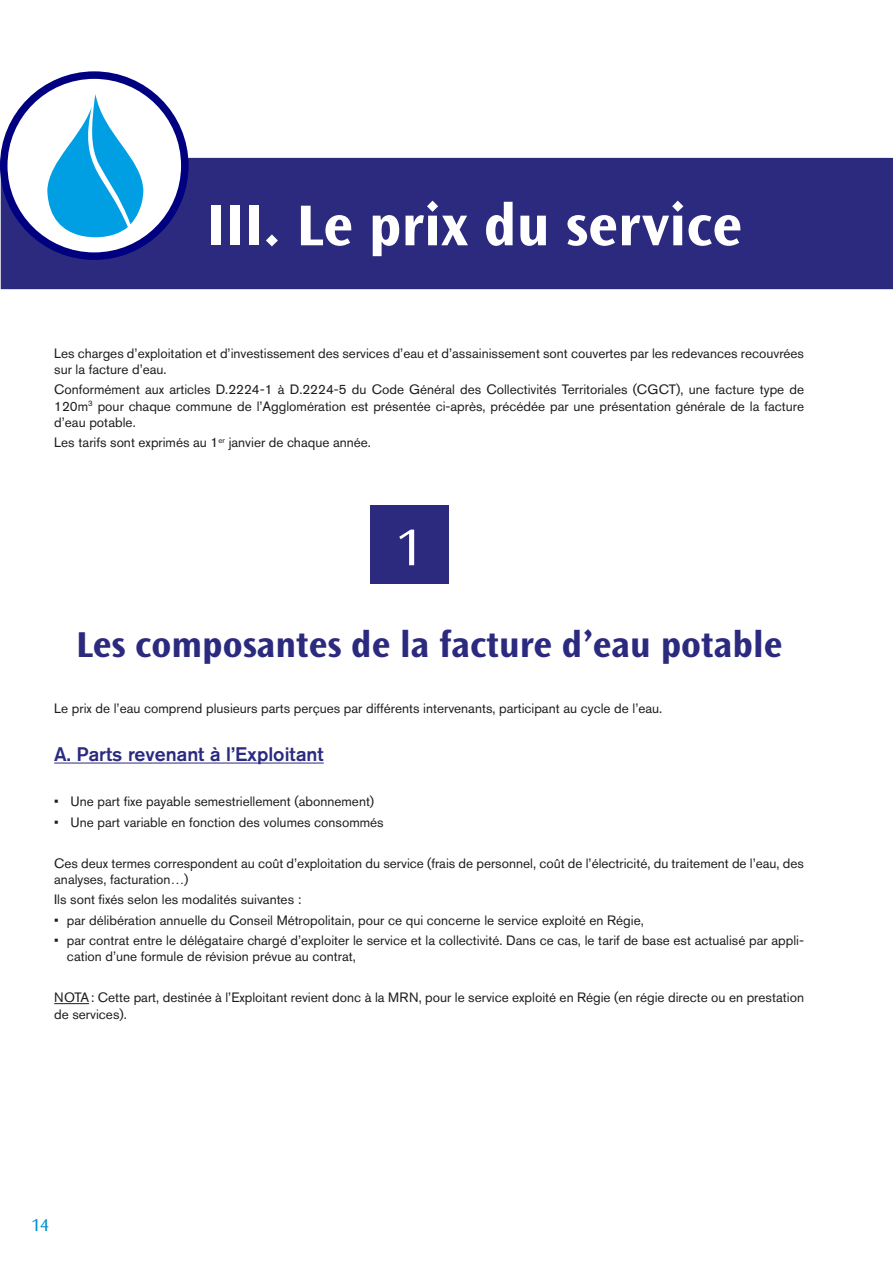
<style>
.page{position:relative;width:893px;height:1263px;background:#fff}
.page>*{position:absolute;margin:0;border:0;box-sizing:border-box;transform-origin:0 0}
.t1{font:700 60px "Ocean Sans Std";color:#fff}
.I__II__III{font:54px "Ocean Sans Std";color:#fff}
._1__Titre{font:700 37.5px "Ocean Sans Std";color:#2b2a7f}
.SS_titre{font:500 19.5px "Akzidenz Grotesk Std";color:#2b2a7f}
.t2{font:18px "Ocean Sans Std";color:#0092d4}
.Texte_courant{font:13.5px/16.2px "Akzidenz Grotesk Std";color:#1d1d1b}
</style>
<div class="page">
<div style="left:1px;top:158px;width:892px;height:131px;background:#2b2a7f"></div>
<div style="left:4px;top:75px;width:181px;height:181px;background:#fff;border-radius:50%"></div>
<div style="left:0;top:71px;width:189px;height:189px;border:8px solid #000080;border-radius:50%"></div>
<svg style="left:47px;top:94px;width:96px;height:143px"></svg>
<hr style="left:54px;top:762px;width:270px;height:1px;background:#2b2a7f">
<hr style="left:54px;top:1003px;width:35px;height:1px;background:#1d1d1b">
<div style="left:370px;top:505px;width:79px;height:79px;background:#2b2a7f"></div>
<p class="t1" style="left:206px;top:192px;width:537px">III. Le prix du service</p>
<p class="Texte_courant" style="left:54px;top:345px;width:751px">Les charges d’exploitation et d’investissement des services d’eau et d’assainissement sont couvertes par les redevances recouvrées sur la facture d’eau.</p>
<p class="Texte_courant" style="left:54px;top:381px;width:751px;text-align:justify">Conformément aux articles D.2224-1 à D.2224-5 du Code Général des Collectivités Territoriales (CGCT), une facture type de 120m<sup>3</sup> pour chaque commune de l’Agglomération est présentée ci-après, précédée par une présentation générale de la facture d’eau potable.</p>
<p class="Texte_courant" style="left:54px;top:434px;width:318px">Les tarifs sont exprimés au 1<sup>er</sup> janvier de chaque année.</p>
<p class="I__II__III" style="left:396px;top:517px;width:28px">1</p>
<p class="_1__Titre" style="left:76px;top:624px;width:708px">Les composantes de la facture d’eau potable</p>
<p class="Texte_courant" style="left:54px;top:700px;width:610px">Le prix de l’eau comprend plusieurs parts perçues par différents intervenants, participant au cycle de l’eau.</p>
<p class="SS_titre" style="left:54px;top:742px;width:271px">A. Parts revenant à l’Exploitant</p>
<p class="Texte_courant" style="left:54px;top:793px;width:322px">• Une part fixe payable semestriellement (abonnement)</p>
<p class="Texte_courant" style="left:54px;top:814px;width:331px">• Une part variable en fonction des volumes consommés</p>
<p class="Texte_courant" style="left:54px;top:855px;width:751px">Ces deux termes correspondent au coût d’exploitation du service (frais de personnel, coût de l’électricité, du traitement de l’eau, des analyses, facturation…)</p>
<p class="Texte_courant" style="left:54px;top:891px;width:249px">Ils sont fixés selon les modalités suivantes :</p>
<p class="Texte_courant" style="left:54px;top:912px;width:591px">• par délibération annuelle du Conseil Métropolitain, pour ce qui concerne le service exploité en Régie,</p>
<p class="Texte_courant" style="left:67px;top:932px;width:739px;text-indent:-13px">• par contrat entre le délégataire chargé d’exploiter le service et la collectivité. Dans ce cas, le tarif de base est actualisé par appli&shy;cation d’une formule de révision prévue au contrat,</p>
<p class="Texte_courant" style="left:54px;top:989px;width:751px">NOTA: Cette part, destinée à l’Exploitant revient donc à la MRN, pour le service exploité en Régie (en régie directe ou en prestation de services).</p>
<h3 class="t2" style="left:32px;top:1215px;width:19px">14</h3>
</div>
